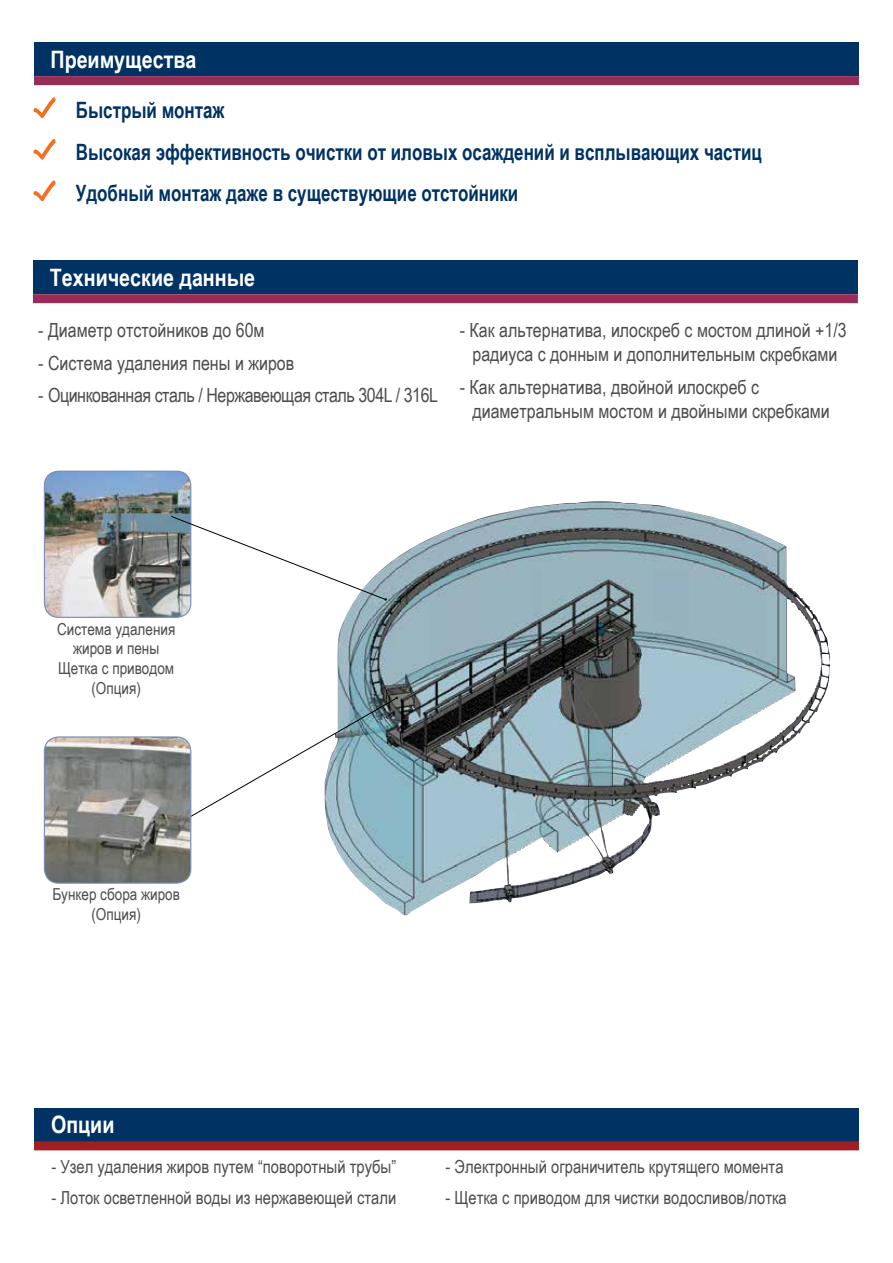
<style>
.page{position:relative;width:893px;height:1263px;background:#fff}
.page>*{position:absolute;margin:0;border:0;box-sizing:border-box;transform-origin:0 0}
.t1{font:700 24px "Arial Narrow";color:#fff}
.t2{font:700 22.5px/41.5px "Arial Narrow";color:#003263;scale:.92 1}
.t3{font:19.5px/24px "Arial Narrow";color:#4d4d4f;text-align:center}
.t4{font:19.5px "Arial Narrow";letter-spacing:-.02em;color:#4d4d4f}
.t5{font:18px "Arial Narrow";color:#4d4d4f}
.t6{font:16.5px/19.8px "Arial Narrow";color:#4d4d4f;text-align:center}
</style>
<div class="page">
<div style="left:34px;top:1108px;width:825px;height:33px;background:#003263"></div>
<img style="left:327px;top:501px;width:503px;height:415px">
<div style="left:34px;top:43px;width:825px;height:33px;background:#003263"></div>
<div style="left:33px;top:261px;width:825px;height:33px;background:#003263"></div>
<svg style="left:33px;top:97px;width:23px;height:22px"></svg>
<svg style="left:33px;top:139px;width:23px;height:21px"></svg>
<svg style="left:33px;top:180px;width:23px;height:22px"></svg>
<div style="left:33px;top:294px;width:825px;height:9px;background:#952d58"></div>
<div style="left:34px;top:76px;width:825px;height:9px;background:#952d58"></div>
<img style="left:44px;top:471px;width:147px;height:146px">
<div style="left:44px;top:471px;width:147px;height:147px;border:1px solid #7b90b4;border-radius:14px"></div>
<svg style="left:170px;top:516px;width:217px;height:85px"></svg>
<svg style="left:180px;top:697px;width:218px;height:128px"></svg>
<div style="left:34px;top:1141px;width:825px;height:9px;background:#a01f22"></div>
<img style="left:44px;top:737px;width:147px;height:146px">
<div style="left:44px;top:736px;width:147px;height:148px;border:1px solid #7b90b4;border-radius:14px"></div>
<p class="t1" style="left:50px;top:41px;width:147px">Преимущества</p>
<p class="t2" style="left:76px;top:88px;width:747px">Быстрый монтаж<br>Высокая эффективность очистки от иловых осаждений и всплывающих частиц<br>Удобный монтаж даже в существующие отстойники</p>
<p class="t1" style="left:50px;top:259px;width:207px">Технические данные</p>
<p class="t3" style="left:38px;top:318px;width:228px">- Диаметр отстойников до 60м</p>
<p class="t3" style="left:38px;top:350px;width:258px">- Система удаления пены и жиров</p>
<p class="t4" style="left:38px;top:381px;width:401px">- Оцинкованная сталь / Нержавеющая сталь 304L / 316L</p>
<p class="t3" style="left:460px;top:318px;width:388px">- Как альтернатива, илоскреб с мостом длиной +1/3 радиуса с донным и дополнительным скребками</p>
<p class="t3" style="left:472px;top:374px;width:359px;text-align:left;text-indent:-13px">- Как альтернатива, двойной илоскреб с диаметральным мостом и двойными скребками</p>
<p class="t6" style="left:57px;top:618px;width:120px">Система удаления жиров и пены<br>Щетка с приводом (Опция)</p>
<p class="t6" style="left:52px;top:884px;width:129px">Бункер сбора жиров (Опция)</p>
<p class="t1" style="left:51px;top:1107px;width:65px">Опции</p>
<p class="t5" style="left:51px;top:1153px;width:347px">- Узел удаления жиров путем “поворотный трубы”</p>
<p class="t5" style="left:51px;top:1185px;width:346px">- Лоток осветленной воды из нержавеющей стали</p>
<p class="t5" style="left:446px;top:1153px;width:339px">- Электронный ограничитель крутящего момента</p>
<p class="t5" style="left:446px;top:1185px;width:343px">- Щетка с приводом для чистки водосливов/лотка</p>
</div>
